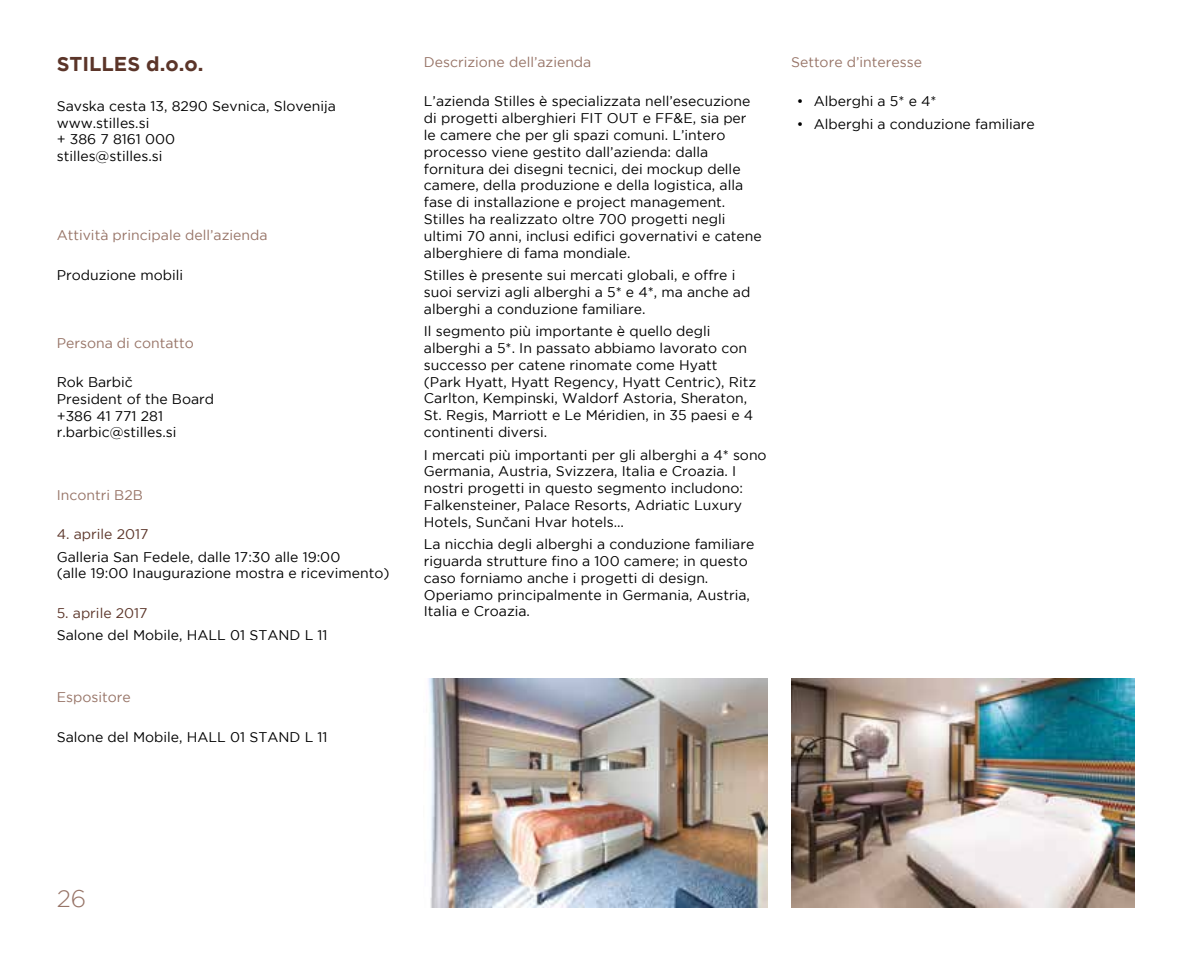
<style>
.page{position:relative;width:1191px;height:964px;background:#fff}
.page>*{position:absolute;margin:0;border:0;box-sizing:border-box;transform-origin:0 0}
.t1{font:300 24px "Gotham";color:#977467}
.t2{font:700 20px "Gotham";color:#5b3529}
.t3{font:14px/16.8px "Gotham";color:#000}
.t4{font:14px "Gotham";color:#977467}
.t5{font:14px "Gotham";color:#5b3529}
</style>
<div class="page">
<img style="left:791px;top:679px;width:343px;height:228px">
<img style="left:428px;top:679px;width:339px;height:228px">
<h2 class="t2" style="left:57px;top:53px;width:148px">STILLES d.o.o.</h2>
<p class="t3" style="left:57px;top:97px;width:281px">Savska cesta 13, 8290 Sevnica, Slovenija www.stilles.si<br>+ 386 7 8161 000<br>stilles@stilles.si</p>
<p class="t4" style="left:57px;top:227px;width:212px">Attività principale dell’azienda</p>
<p class="t3" style="left:57px;top:266px;width:128px">Produzione mobili</p>
<p class="t4" style="left:57px;top:335px;width:139px">Persona di contatto</p>
<p class="t3" style="left:57px;top:373px;width:159px">Rok Barbic<br>President of the Board +386 41 771 281 r.barbic@stilles.si</p>
<p class="t3" style="left:126px;top:373px;width:8px">ˇ</p>
<p class="t4" style="left:57px;top:487px;width:88px">Incontri B2B</p>
<p class="t5" style="left:57px;top:526px;width:93px">4. aprile 2017</p>
<p class="t3" style="left:57px;top:548px;width:334px">Galleria San Fedele, dalle 17:30 alle 19:00<br>(alle 19:00 Inaugurazione mostra e ricevimento)</p>
<p class="t5" style="left:57px;top:605px;width:92px">5. aprile 2017</p>
<p class="t3" style="left:57px;top:626px;width:272px">Salone del Mobile, HALL 01 STAND L 11</p>
<p class="t4" style="left:57px;top:689px;width:76px">Espositore</p>
<p class="t3" style="left:57px;top:728px;width:272px">Salone del Mobile, HALL 01 STAND L 11</p>
<p class="t4" style="left:424px;top:54px;width:169px">Descrizione dell’azienda</p>
<p class="t3" style="left:424px;top:93px;width:339px">L’azienda Stilles è specializzata nell’esecuzione di progetti alberghieri FIT OUT e FF&amp;E, sia per le camere che per gli spazi comuni. L’intero processo viene gestito dall’azienda: dalla fornitura dei disegni tecnici, dei mockup delle camere, della produzione e della logistica, alla fase di installazione e project management.<br>Stilles ha realizzato oltre 700 progetti negli ultimi 70 anni, inclusi edifici governativi e catene alberghiere di fama mondiale.</p>
<p class="t3" style="left:424px;top:267px;width:328px">Stilles è presente sui mercati globali, e offre i suoi servizi agli alberghi a 5* e 4*, ma anche ad alberghi a conduzione familiare.</p>
<p class="t3" style="left:424px;top:323px;width:334px">Il segmento più importante è quello degli alberghi a 5*. In passato abbiamo lavorato con successo per catene rinomate come Hyatt (Park Hyatt, Hyatt Regency, Hyatt Centric), Ritz Carlton, Kempinski, Waldorf Astoria, Sheraton, St. Regis, Marriott e Le Méridien, in 35 paesi e 4 continenti diversi.</p>
<p class="t3" style="left:424px;top:446px;width:344px">I mercati più importanti per gli alberghi a 4* sono Germania, Austria, Svizzera, Italia e Croazia. I nostri progetti in questo segmento includono:<br>Falkensteiner, Palace Resorts, Adriatic Luxury Hotels, Suncani Hvar hotels…</p>
<p class="t3" style="left:424px;top:536px;width:332px">La nicchia degli alberghi a conduzione familiare riguarda strutture fino a 100 camere; in questo caso forniamo anche i progetti di design.<br>Operiamo principalmente in Germania, Austria, Italia e Croazia.</p>
<p class="t3" style="left:503px;top:513px;width:8px">ˇ</p>
<p class="t4" style="left:791px;top:54px;width:132px">Settore d’interesse</p>
<p class="t3" style="left:796px;top:93px;width:141px">• Alberghi a 5* e 4*</p>
<p class="t3" style="left:796px;top:115px;width:239px">• Alberghi a conduzione familiare</p>
<h1 class="t1" style="left:57px;top:886px;width:31px">26</h1>
</div>
